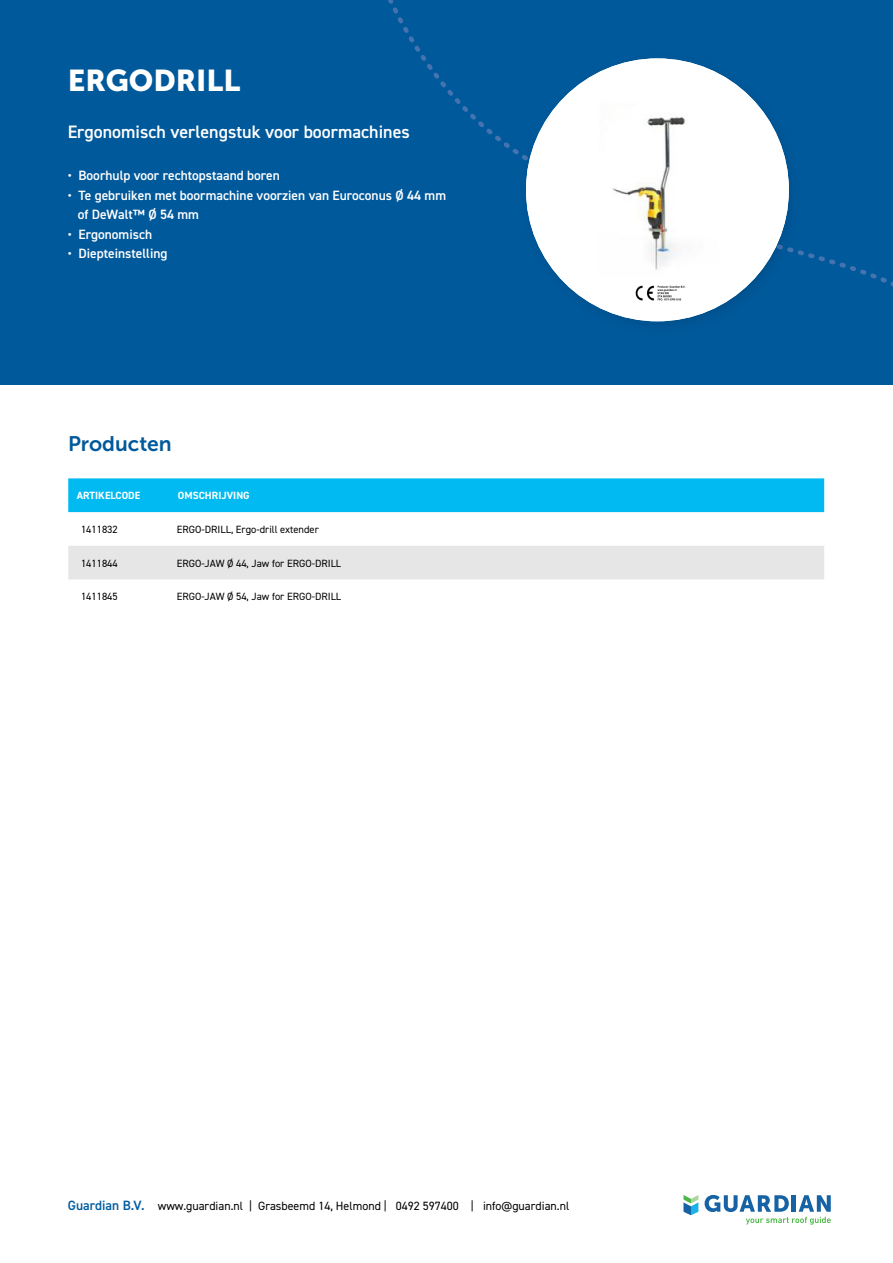
<style>
.page{position:relative;width:893px;height:1263px;background:#fff}
.page>*{position:absolute;margin:0;border:0;box-sizing:border-box;transform-origin:0 0}
.t1{font:30px "Museo Sans 900";color:#fff}
.t2{font:21px "Museo Sans 700";color:#00599b}
.t3{font:600 18px "DIN2014";color:#fff}
.t4{font:600 13.5px "DIN2014";color:#fff}
.t5{font:12px "DIN2014";color:#000}
.t6{font:10.5px "DIN2014";color:#000}
.t7{font:700 10.5px "DIN2014";color:#fff}
.s1{font-weight:600;font-size:13.5px;color:#005da0}
</style>
<div class="page">
<div style="left:0;top:0;width:893px;height:384px;background:#00599b"></div>
<svg style="left:388px;top:0;width:129px;height:155px"></svg>
<svg style="left:803px;top:251px;width:90px;height:36px"></svg>
<div style="left:526px;top:58px;width:263px;height:263px;background:#fff;border-radius:131px"></div>
<div style="left:68px;top:478px;width:756px;height:34px;background:#00baf1"></div>
<div style="left:68px;top:546px;width:756px;height:33px;background:#e6e6e6"></div>
<img style="left:635px;top:286px;width:51px;height:14px">
<svg style="left:705px;top:1195px;width:126px;height:29px"></svg>
<svg style="left:683px;top:1195px;width:15px;height:20px"></svg>
<p class="t1" style="left:68px;top:63px;width:174px">ERGODRILL</p>
<p class="t3" style="left:68px;top:120px;width:344px">Ergonomisch verlengstuk voor boormachines</p>
<p class="t4" style="left:68px;top:167px;width:214px">• Boorhulp voor rechtopstaand boren</p>
<p class="t4" style="left:68px;top:186px;width:380px">• Te gebruiken met boormachine voorzien van Euroconus Ø 44 mm</p>
<p class="t4" style="left:78px;top:206px;width:123px">of DeWalt™ Ø 54 mm</p>
<p class="t4" style="left:68px;top:225px;width:86px">• Ergonomisch</p>
<p class="t4" style="left:68px;top:245px;width:101px">• Diepteinstelling</p>
<p class="t2" style="left:68px;top:432px;width:105px">Producten</p>
<p class="t7" style="left:77px;top:489px;width:65px">ARTIKELCODE</p>
<p class="t7" style="left:178px;top:489px;width:73px">OMSCHRIJVING</p>
<p class="t6" style="left:81px;top:523px;width:38px">1411832</p>
<p class="t6" style="left:177px;top:523px;width:143px">ERGO-DRILL, Ergo-drill extender</p>
<p class="t6" style="left:81px;top:556px;width:38px">1411844</p>
<p class="t6" style="left:177px;top:556px;width:166px">ERGO-JAW Ø 44, Jaw for ERGO-DRILL</p>
<p class="t6" style="left:81px;top:590px;width:38px">1411845</p>
<p class="t6" style="left:177px;top:590px;width:166px">ERGO-JAW Ø 54, Jaw for ERGO-DRILL</p>
<p class="t5" style="left:68px;top:1199px;width:503px"><span class="s1">Guardian B.V.</span> www.guardian.nl | Grasbeemd 14, Helmond | 0492 597400 | info@guardian.nl</p>
</div>
